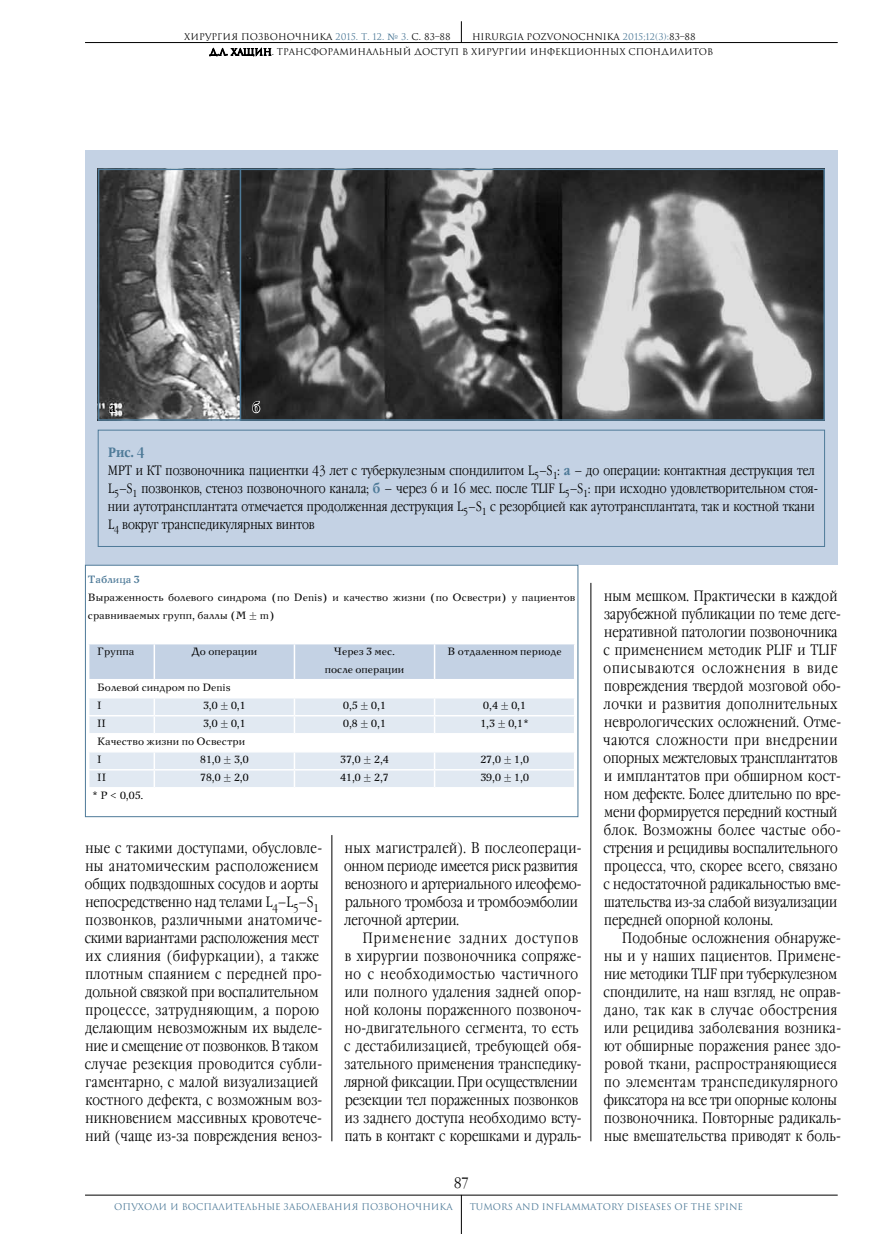
<style>
.page{position:relative;width:893px;height:1234px;background:#fff}
.page>*{position:absolute;margin:0;border:0;box-sizing:border-box;transform-origin:0 0}
.t1{font:300 15px/18px "Garamond Narrow C";letter-spacing:.015em;color:#000}
.t2{font:300 13.5px/18px "Garamond Narrow C";color:#000}
.t3{font:700 13.5px "Garamond Narrow C";color:#000}
.t4{font:10.5px/18px "New Journal C";color:#000}
.t5{font:700 10.5px "New Journal C";color:#4e7a98}
.t6{font:9px/15.3px "Romul";color:#000}
.t7{font:9px "Romul";color:#4e7a98}
.s1{color:#4e7a98}
.s2{font-family:"New Journal C";color:#4e7a98}
.s3{font-weight:700;color:#4e7a98}
</style>
<div class="page">
<hr style="left:85px;top:1194px;width:753px;height:1px;background:#000">
<hr style="left:85px;top:42px;width:753px;height:1px;background:#000">
<svg style="left:461px;top:21px;width:1px;height:21px"></svg>
<hr style="left:461px;top:1194px;width:1px;height:39px;background:#000">
<svg style="left:209px;top:48px;width:62px;height:9px"></svg>
<hr style="left:332px;top:834px;width:1px;height:306px;background:#000">
<hr style="left:591px;top:582px;width:1px;height:558px;background:#000">
<div style="left:85px;top:150px;width:753px;height:414px;background:#c4d2e4"></div>
<div style="left:98px;top:429px;width:727px;height:117px;border:1px solid #4e7a98"></div>
<svg style="left:85px;top:564px;width:494px;height:253px"></svg>
<img style="left:101px;top:171px;width:721px;height:246px">
<div style="left:98px;top:168px;width:727px;height:252px;border:2px solid #4e7a98"></div>
<svg style="left:108px;top:399px;width:10px;height:15px"></svg>
<svg style="left:251px;top:375px;width:10px;height:39px"></svg>
<hr style="left:240px;top:168px;width:1px;height:252px;background:#4e7a98">
<p class="t6" style="left:209px;top:29px;width:505px;text-indent:263px">HIRURGIA POZVONOCHNIKA <span class="s1">2015;12(3):</span>83–88<br>Д.Л. ХАЩИН. ТРАНСФОРАМИНАЛЬНЫЙ ДОСТУП В ХИРУРГИИ ИНФЕКЦИОННЫХ СПОНДИЛИТОВ</p>
<p class="t6" style="left:184px;top:29px;width:268px">ХИРУРГИЯ ПОЗВОНОЧНИКА <span class="s1">2015. Т. 12.</span> <span class="s2">№</span> <span class="s1">3.</span> С. 83–88</p>
<p class="t3" style="left:109px;top:400px;width:8px">а</p>
<p class="t3" style="left:252px;top:400px;width:9px">б</p>
<p class="t2" style="left:108px;top:443px;width:712px"><span class="s3">Рис. 4<br></span>МРТ и КТ позвоночника пациентки 43 лет с туберкулезным спондилитом L<sub>5</sub>–S<sub>1</sub>: <span class="s3">а</span> – до операции: контактная деструкция тел L<sub>5</sub>–S<sub>1</sub> позвонков, стеноз позвоночного канала; <span class="s3">б</span> – через 6 и 16 мес. после TLIF L<sub>5</sub>–S<sub>1</sub>: при исходно удовлетворительном стоя&shy;нии аутотрансплантата отмечается продолженная деструкция L<sub>5</sub>–S<sub>1</sub> с резорбцией как аутотрансплантата, так и костной ткани L<sub>4</sub> вокруг транспедикулярных винтов</p>
<p class="t5" style="left:88px;top:572px;width:53px">Таблица 3</p>
<p class="t4" style="left:88px;top:588px;width:489px">Выраженность болевого синдрома (по Denis) и качество жизни (по Освестри) у пациентов сравниваемых групп, баллы (М ± m)</p>
<p class="t4" style="left:97px;top:642px;width:39px">Группа</p>
<p class="t4" style="left:192px;top:642px;width:67px">До операции</p>
<p class="t4" style="left:325px;top:642px;width:81px;text-align:center">Через 3 мес. после операции</p>
<p class="t4" style="left:447px;top:642px;width:116px">В отдаленном периоде</p>
<p class="t4" style="left:97px;top:678px;width:135px">Болевой синдром по Denis<br>I</p>
<p class="t4" style="left:203px;top:696px;width:44px">3,0 ± 0,1</p>
<p class="t4" style="left:343px;top:696px;width:44px">0,5 ± 0,1</p>
<p class="t4" style="left:483px;top:696px;width:44px">0,4 ± 0,1</p>
<p class="t4" style="left:97px;top:714px;width:10px">II</p>
<p class="t4" style="left:203px;top:714px;width:44px">3,0 ± 0,1</p>
<p class="t4" style="left:343px;top:714px;width:44px">0,8 ± 0,1</p>
<p class="t4" style="left:480px;top:714px;width:50px">1,3 ± 0,1*</p>
<p class="t4" style="left:97px;top:732px;width:150px">Качество жизни по Освестри<br>I</p>
<p class="t4" style="left:200px;top:750px;width:50px">81,0 ± 3,0</p>
<p class="t4" style="left:340px;top:750px;width:50px">37,0 ± 2,4</p>
<p class="t4" style="left:480px;top:750px;width:50px">27,0 ± 1,0</p>
<p class="t4" style="left:97px;top:768px;width:10px">II</p>
<p class="t4" style="left:200px;top:768px;width:50px">78,0 ± 2,0</p>
<p class="t4" style="left:340px;top:768px;width:50px">41,0 ± 2,7</p>
<p class="t4" style="left:480px;top:768px;width:50px">39,0 ± 1,0</p>
<p class="t4" style="left:92px;top:786px;width:53px">* P &lt; 0,05.</p>
<p class="t1" style="left:85px;top:839px;width:239px">ные с такими доступами, обусловле&shy;ны анатомическим расположением общих подвздошных сосудов и аорты непосредственно над телами L<sub>4</sub>–L<sub>5</sub>–S<sub>1 </sub>позвонков, различными анатомиче&shy;скими вариантами расположения мест их слияния (бифуркации), а также плотным спаянием с передней про&shy;дольной связкой при воспалительном процессе, затрудняющим, а порою делающим невозможным их выделе&shy;ние и смещение от позвонков. В таком случае резекция проводится субли&shy;гаментарно, с малой визуализацией костного дефекта, с возможным воз&shy;никновением массивных кровотече&shy;ний (чаще из-за повреждения веноз-</p>
<p class="t1" style="left:344px;top:839px;width:239px">ных магистралей). В послеопераци&shy;онном периоде имеется риск развития венозного и артериального илеофемо&shy;рального тромбоза и тромбоэмболии легочной артерии.</p>
<p class="t1" style="left:344px;top:929px;width:239px;text-indent:19px">Применение задних доступов в хирургии позвоночника сопряже&shy;но с необходимостью частичного или полного удаления задней опор&shy;ной колоны пораженного позвоноч&shy;но-двигательного сегмента, то есть с дестабилизацией, требующей обя&shy;зательного применения транспедику&shy;лярной фиксации. При осуществлении резекции тел пораженных позвонков из заднего доступа необходимо всту&shy;пать в контакт с корешками и дураль-</p>
<p class="t1" style="left:454px;top:1173px;width:16px">87</p>
<p class="t1" style="left:603px;top:587px;width:240px">ным мешком. Практически в каждой зарубежной публикации по теме деге&shy;неративной патологии позвоночника с применением методик PLIF и TLIF описываются осложнения в виде повреждения твердой мозговой обо&shy;лочки и развития дополнительных неврологических осложнений. Отме&shy;чаются сложности при внедрении опорных межтеловых трансплантатов и имплантатов при обширном кост&shy;ном дефекте. Более длительно по вре&shy;мени формируется передний костный блок. Возможны более частые обо&shy;стрения и рецидивы воспалительного процесса, что, скорее всего, связано с недостаточной радикальностью вме&shy;шательства из-за слабой визуализации передней опорной колоны.</p>
<p class="t1" style="left:603px;top:929px;width:239px;text-indent:19px">Подобные осложнения обнаруже&shy;ны и у наших пациентов. Примене&shy;ние методики TLIF при туберкулезном спондилите, на наш взгляд, не оправ&shy;дано, так как в случае обострения или рецидива заболевания возника&shy;ют обширные поражения ранее здо&shy;ровой ткани, распространяющиеся по элементам транспедикулярного фиксатора на все три опорные колоны позвоночника. Повторные радикаль&shy;ные вмешательства приводят к боль-</p>
<p class="t7" style="left:114px;top:1200px;width:340px">ОПУХОЛИ И ВОСПАЛИТЕЛЬНЫЕ ЗАБОЛЕВАНИЯ ПОЗВОНОЧНИКА</p>
<p class="t7" style="left:470px;top:1200px;width:275px">TUMORS AND INFLAMMATORY DISEASES OF THE SPINE</p>
</div>
